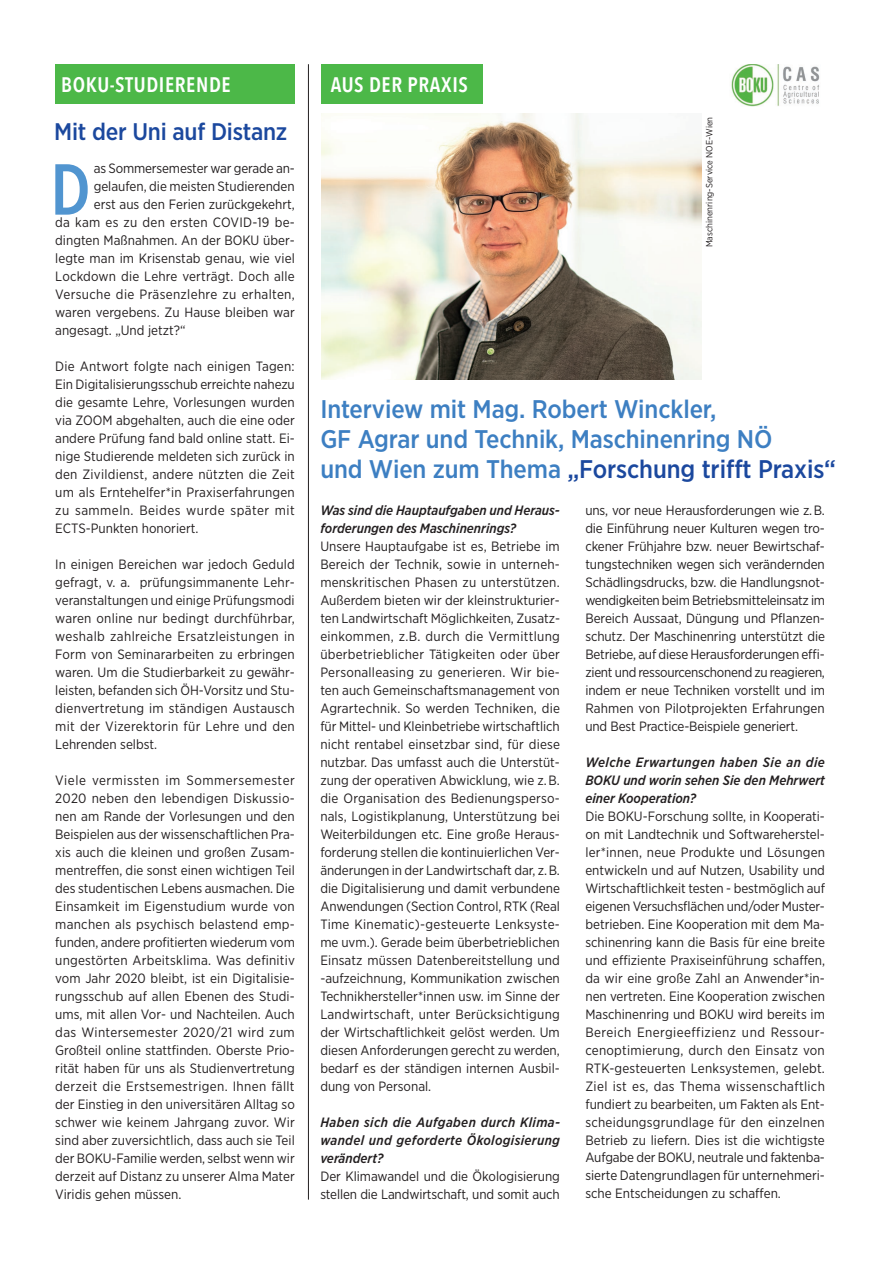
<style>
.page{position:relative;width:893px;height:1263px;background:#fff}
.page>*{position:absolute;margin:0;border:0;box-sizing:border-box;transform-origin:0 0}
.t1{font:500 72px "Gotham X Narrow";color:#5195d0}
.t2{font:500 25.5px/30px "Gotham Narrow";letter-spacing:-.005em;color:#3d7fc2}
.t3{font:500 24px "Gotham Narrow";letter-spacing:-.01em;color:#1b489e}
.t4{font:600 21px "Avenir Next Condensed";letter-spacing:.03em;color:#fff}
.t5{font:13.5px/18px "Gotham Narrow";color:#231f20;text-align:justify}
.t6{font:italic 500 13.5px/18px "Gotham Narrow";color:#231f20;text-align:justify}
.t7{font:13.5px "Gotham Narrow";letter-spacing:.025em;color:#231f20}
.t8{font:13.5px "Gotham Narrow";letter-spacing:.02em;color:#231f20}
.t9{font:9px "Gotham Narrow";color:#231f20}
.s1{color:#1b489e}
</style>
<div class="page">
<img style="left:321px;top:113px;width:381px;height:266px">
<div style="left:55px;top:64px;width:240px;height:40px;background:#4cb848"></div>
<div style="left:321px;top:64px;width:162px;height:40px;background:#4cb848"></div>
<hr style="left:308px;top:64px;width:1px;height:1135px;background:#231f20">
<img style="left:731px;top:64px;width:89px;height:42px">
<h3 class="t4" style="left:61px;top:67px;width:171px">BOKU-STUDIERENDE</h3>
<h3 class="t4" style="left:331px;top:67px;width:139px">AUS DER PRAXIS</h3>
<h3 class="t3" style="left:54px;top:117px;width:235px">Mit der Uni auf Distanz</h3>
<p class="t5" style="left:94px;top:159px;width:203px">as Sommersemester war gerade an-</p>
<p class="t5" style="left:94px;top:177px;width:202px">gelaufen, die meisten Studierenden</p>
<p class="t5" style="left:94px;top:195px;width:203px">erst aus den Ferien zurückgekehrt,</p>
<p class="t8" style="left:55px;top:214px;width:241px">da kam es zu den ersten COVID-19 be-</p>
<p class="t5" style="left:55px;top:231px;width:241px">dingten Maßnahmen. An der BOKU über-</p>
<p class="t5" style="left:55px;top:249px;width:241px">legte man im Krisenstab genau, wie viel</p>
<p class="t5" style="left:55px;top:267px;width:241px">Lockdown die Lehre verträgt. Doch alle</p>
<p class="t7" style="left:55px;top:286px;width:241px">Versuche die Präsenzlehre zu erhalten,</p>
<p class="t5" style="left:55px;top:303px;width:241px">waren vergebens. Zu Hause bleiben war</p>
<p class="t5" style="left:55px;top:321px;width:132px">angesagt. „Und jetzt?“</p>
<p class="t5" style="left:55px;top:357px;width:241px">Die Antwort folgte nach einigen Tagen:<br>Ein Digitalisierungsschub erreichte nahezu die gesamte Lehre, Vorlesungen wurden via ZOOM abgehalten, auch die eine oder andere Prüfung fand bald online statt. Ei&shy;nige Studierende meldeten sich zurück in den Zivildienst, andere nützten die Zeit um als Erntehelfer*in Praxiserfahrungen zu sammeln. Beides wurde später mit ECTS-Punkten honoriert.</p>
<p class="t5" style="left:55px;top:555px;width:241px">In einigen Bereichen war jedoch Geduld gefragt, v. a. prüfungsimmanente Lehr&shy;veranstaltungen und einige Prüfungsmodi waren online nur bedingt durchführbar, weshalb zahlreiche Ersatzleistungen in Form von Seminararbeiten zu erbringen waren. Um die Studierbarkeit zu gewähr&shy;leisten, befanden sich ÖH-Vorsitz und Stu&shy;dienvertretung im ständigen Austausch mit der Vizerektorin für Lehre und den Lehrenden selbst.</p>
<p class="t5" style="left:55px;top:771px;width:241px">Viele vermissten im Sommersemester 2020 neben den lebendigen Diskussio&shy;nen am Rande der Vorlesungen und den Beispielen aus der wissenschaftlichen Pra&shy;xis auch die kleinen und großen Zusam&shy;mentreffen, die sonst einen wichtigen Teil des studentischen Lebens ausmachen. Die Einsamkeit im Eigenstudium wurde von manchen als psychisch belastend emp&shy;funden, andere profitierten wiederum vom ungestörten Arbeitsklima. Was definitiv vom Jahr 2020 bleibt, ist ein Digitalisie&shy;rungsschub auf allen Ebenen des Studi&shy;ums, mit allen Vor- und Nachteilen. Auch das Wintersemester 2020/21 wird zum Großteil online stattfinden. Oberste Prio&shy;rität haben für uns als Studienvertretung derzeit die Erstsemestrigen. Ihnen fällt der Einstieg in den universitären Alltag so schwer wie keinem Jahrgang zuvor. Wir sind aber zuversichtlich, dass auch sie Teil der BOKU-Familie werden, selbst wenn wir derzeit auf Distanz zu unserer Alma Mater Viridis gehen müssen.</p>
<p class="t9" style="left:704px;top:247px;width:132px;rotate:-90deg">Maschinenring-Service NOE-Wien</p>
<h1 class="t1" style="left:51px;top:146px;width:41px">D</h1>
<h2 class="t2" style="left:320px;top:394px;width:517px">Interview mit Mag. Robert Winckler,<br>GF Agrar und Technik, Maschinenring NÖ<br>und Wien zum Thema <span class="s1">„Forschung trifft Praxis“</span></h2>
<p class="t6" style="left:320px;top:501px;width:241px">Was sind die Hauptaufgaben und Heraus&shy;forderungen des Maschinenrings?</p>
<p class="t5" style="left:320px;top:537px;width:241px">Unsere Hauptaufgabe ist es, Betriebe im Bereich der Technik, sowie in unterneh&shy;menskritischen Phasen zu unterstützen.<br>Außerdem bieten wir der kleinstrukturier&shy;ten Landwirtschaft Möglichkeiten, Zusatz&shy;einkommen, z.B. durch die Vermittlung überbetrieblicher Tätigkeiten oder über Personalleasing zu generieren. Wir bie&shy;ten auch Gemeinschaftsmanagement von Agrartechnik. So werden Techniken, die für Mittel- und Kleinbetriebe wirtschaftlich nicht rentabel einsetzbar sind, für diese nutzbar. Das umfasst auch die Unterstüt&shy;zung der operativen Abwicklung, wie z. B. die Organisation des Bedienungsperso&shy;nals, Logistikplanung, Unterstützung bei Weiterbildungen etc. Eine große Heraus&shy;forderung stellen die kontinuierlichen Ver&shy;änderungen in der Landwirtschaft dar, z. B. die Digitalisierung und damit verbundene Anwendungen (Section Control, RTK (Real Time Kinematic)-gesteuerte Lenksyste&shy;me uvm.). Gerade beim überbetrieblichen Einsatz müssen Datenbereitstellung und -aufzeichnung, Kommunikation zwischen Technikhersteller*innen usw. im Sinne der Landwirtschaft, unter Berücksichtigung der Wirtschaftlichkeit gelöst werden. Um diesen Anforderungen gerecht zu werden, bedarf es der ständigen internen Ausbil&shy;dung von Personal.</p>
<p class="t6" style="left:320px;top:1113px;width:241px">Haben sich die Aufgaben durch Klima&shy;wandel und geforderte Ökologisierung verändert?</p>
<p class="t5" style="left:320px;top:1166px;width:241px">Der Klimawandel und die Ökologisierung stellen die Landwirtschaft, und somit auch</p>
<p class="t5" style="left:585px;top:500px;width:241px">uns, vor neue Herausforderungen wie z. B. die Einführung neuer Kulturen wegen tro&shy;ckener Frühjahre bzw. neuer Bewirtschaf&shy;tungstechniken wegen sich verändernden Schädlingsdrucks, bzw. die Handlungsnot&shy;wendigkeiten beim Betriebsmitteleinsatz im Bereich Aussaat, Düngung und Pflanzen&shy;schutz. Der Maschinenring unterstützt die Betriebe, auf diese Herausforderungen effi&shy;zient und ressourcenschonend zu reagieren, indem er neue Techniken vorstellt und im Rahmen von Pilotprojekten Erfahrungen und Best Practice-Beispiele generiert.</p>
<p class="t6" style="left:585px;top:753px;width:241px">Welche Erwartungen haben Sie an die BOKU und worin sehen Sie den Mehrwert einer Kooperation?</p>
<p class="t5" style="left:585px;top:806px;width:241px">Die BOKU-Forschung sollte, in Kooperati&shy;on mit Landtechnik und Softwareherstel&shy;ler*innen, neue Produkte und Lösungen entwickeln und auf Nutzen, Usability und Wirtschaftlichkeit testen - bestmöglich auf eigenen Versuchsflächen und/oder Muster&shy;betrieben. Eine Kooperation mit dem Ma&shy;schinenring kann die Basis für eine breite und effiziente Praxiseinführung schaffen, da wir eine große Zahl an Anwender*in&shy;nen vertreten. Eine Kooperation zwischen Maschinenring und BOKU wird bereits im Bereich Energieeffizienz und Ressour&shy;cenoptimierung, durch den Einsatz von RTK-gesteuerten Lenksystemen, gelebt.<br>Ziel ist es, das Thema wissenschaftlich fundiert zu bearbeiten, um Fakten als Ent&shy;scheidungsgrundlage für den einzelnen Betrieb zu liefern. Dies ist die wichtigste Aufgabe der BOKU, neutrale und faktenba&shy;sierte Datengrundlagen für unternehmeri&shy;sche Entscheidungen zu schaffen.</p>
</div>
